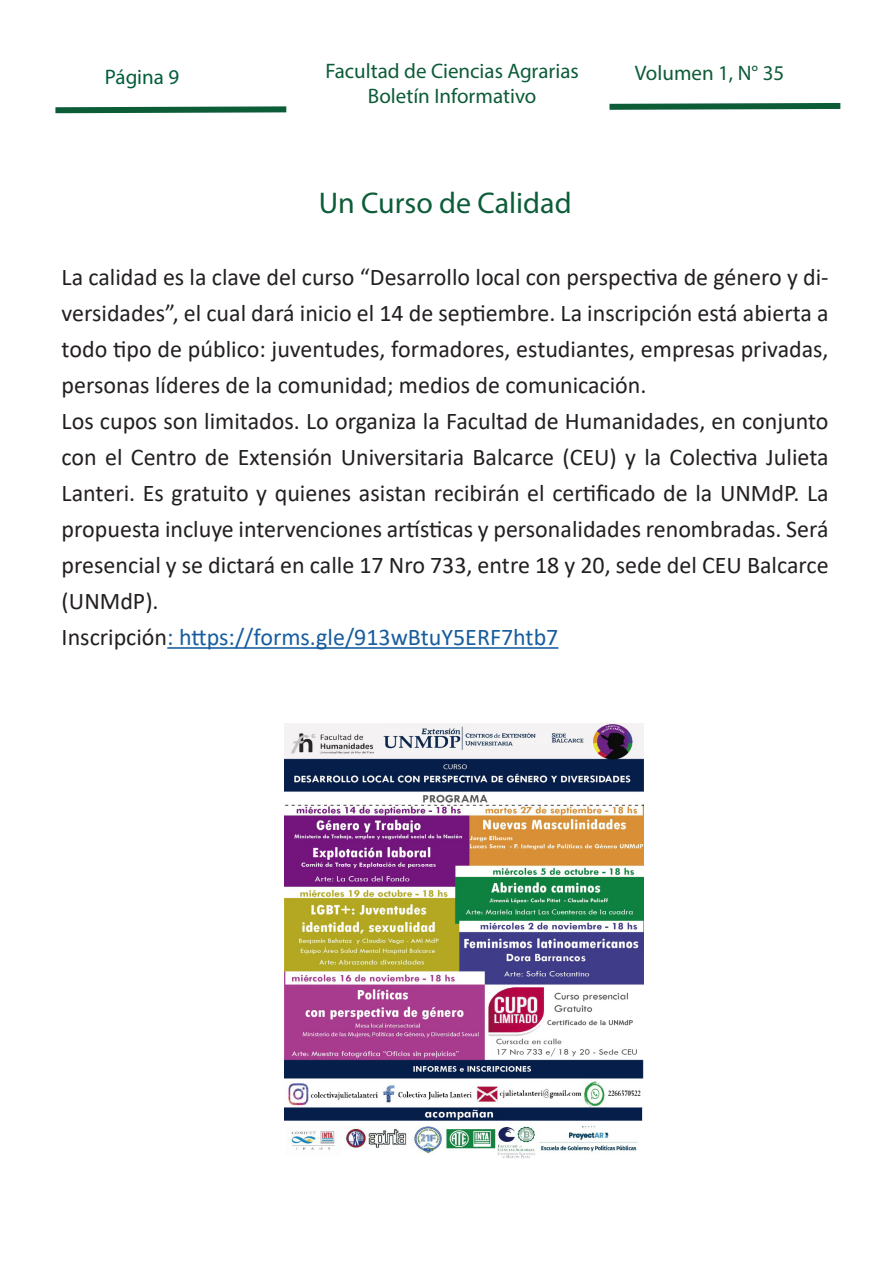
<style>
.page{position:relative;width:893px;height:1263px;background:#fff}
.page>*{position:absolute;margin:0;border:0;box-sizing:border-box;transform-origin:0 0}
.t1{font:30px "Myriad Pro";color:#0d5d39}
.t2{font:24px/36px "Calibri";color:#231f20;text-align:justify}
.t3{font:24px "Calibri";color:#175d9e}
.t4{font:21px "Myriad Pro";color:#0d5c38}
.t5{font:21px "Myriad Pro";color:#005d38}
.s1{color:#231f20}
</style>
<div class="page">
<svg style="left:55px;top:106px;width:232px;height:8px"></svg>
<svg style="left:609px;top:103px;width:232px;height:7px"></svg>
<hr style="left:167px;top:647px;width:391px;height:2px;background:#175d9e">
<img style="left:285px;top:723px;width:358px;height:435px">
<p class="t5" style="left:105px;top:64px;width:76px">Página 9</p>
<p class="t4" style="left:325px;top:58px;width:255px">Facultad de Ciencias Agrarias</p>
<p class="t4" style="left:368px;top:83px;width:170px">Boletín Informativo</p>
<p class="t1" style="left:319px;top:185px;width:254px">Un Curso de Calidad</p>
<p class="t4" style="left:635px;top:60px;width:151px">Volumen 1, N° 35</p>
<p class="t2" style="left:62px;top:259px;width:768px">La calidad es la clave del curso “Desarrollo local con perspectiva de género y di&shy;versidades”, el cual dará inicio el 14 de septiembre. La inscripción está abierta a todo tipo de público: juventudes, formadores, estudiantes, empresas privadas, personas líderes de la comunidad; medios de comunicación.</p>
<p class="t2" style="left:62px;top:403px;width:768px">Los cupos son limitados. Lo organiza la Facultad de Humanidades, en conjunto con el Centro de Extensión Universitaria Balcarce (CEU) y la Colectiva Julieta Lanteri. Es gratuito y quienes asistan recibirán el certificado de la UNMdP. La propuesta incluye intervenciones artísticas y personalidades renombradas. Será presencial y se dictará en calle 17 Nro 733, entre 18 y 20, sede del CEU Balcarce (UNMdP).</p>
<p class="t3" style="left:62px;top:621px;width:498px"><span class="s1">Inscripción</span>: https://forms.gle/913wBtuY5ERF7htb7</p>
</div>
